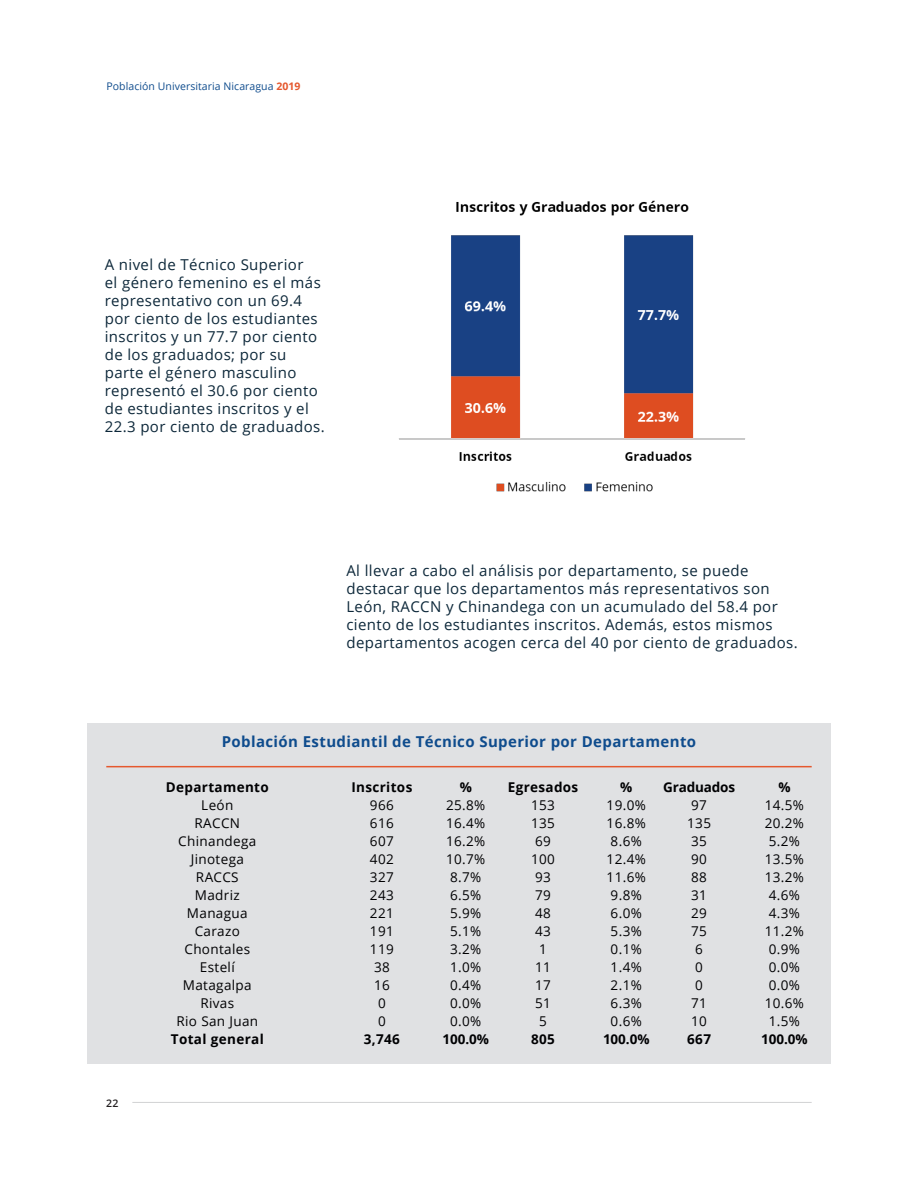
<style>
.page{position:relative;width:918px;height:1188px;background:#fff}
.page>*{position:absolute;margin:0;border:0;box-sizing:border-box;transform-origin:0 0}
.Texto_independiente{font:15px/18px "Open Sans";letter-spacing:.025em;color:#0d283a}
.Texto_independiente-2{font:700 15px "Open Sans";letter-spacing:.025em;color:#0f4c8d}
.Texto_independiente-3{font:13.5px "Open Sans";letter-spacing:.025em;color:#000002}
.Texto_independiente-4{font:700 13.5px "Open Sans";letter-spacing:.025em;color:#000002}
.Texto_independiente-5{font:700 13.5px "Open Sans";letter-spacing:-.01em;color:#000002}
.t1{font:10.5px "Open Sans";letter-spacing:.005em;color:#0f4c8d}
.t2{font:600 10.5px "Open Sans";color:#231f20}
.s1{font-weight:700;color:#e5582e}
</style>
<div class="page">
<hr style="left:132px;top:1102px;width:680px;height:1px;background:#d1d2d4">
<div style="left:87px;top:723px;width:744px;height:340px;background:#e0e1e3"></div>
<img style="left:399px;top:200px;width:346px;height:292px">
<hr style="left:106px;top:766px;width:706px;height:1px;background:#e5582e">
<p class="t1" style="left:107px;top:79px;width:196px">Población Universitaria Nicaragua <span class="s1">2019</span></p>
<p class="Texto_independiente" style="left:105px;top:255px;width:221px">A nivel de Técnico Superior<br>el género femenino es el más representativo con un 69.4 por ciento de los estudiantes inscritos y un 77.7 por ciento de los graduados; por su parte el género masculino representó el 30.6 por ciento de estudiantes inscritos y el<br>22.3 por ciento de graduados.</p>
<p class="Texto_independiente" style="left:346px;top:561px;width:453px">Al llevar a cabo el análisis por departamento, se puede destacar que los departamentos más representativos son León, RACCN y Chinandega con un acumulado del 58.4 por ciento de los estudiantes inscritos. Además, estos mismos departamentos acogen cerca del 40 por ciento de graduados.</p>
<p class="t2" style="left:106px;top:1096px;width:14px">22</p>
<p class="Texto_independiente-2" style="left:222px;top:731px;width:476px">Población Estudiantil de Técnico Superior por Departamento</p>
<p class="Texto_independiente-4" style="left:166px;top:778px;width:104px">Departamento</p>
<p class="Texto_independiente-3" style="left:201px;top:796px;width:34px">León</p>
<p class="Texto_independiente-3" style="left:195px;top:814px;width:47px">RACCN</p>
<p class="Texto_independiente-3" style="left:178px;top:832px;width:80px">Chinandega</p>
<p class="Texto_independiente-3" style="left:191px;top:850px;width:55px">Jinotega</p>
<p class="Texto_independiente-3" style="left:196px;top:868px;width:44px">RACCS</p>
<p class="Texto_independiente-3" style="left:195px;top:886px;width:46px">Madriz</p>
<p class="Texto_independiente-3" style="left:187px;top:904px;width:62px">Managua</p>
<p class="Texto_independiente-3" style="left:195px;top:922px;width:47px">Carazo</p>
<p class="Texto_independiente-3" style="left:184px;top:940px;width:67px">Chontales</p>
<p class="Texto_independiente-3" style="left:200px;top:958px;width:36px">Estelí</p>
<p class="Texto_independiente-3" style="left:183px;top:976px;width:70px">Matagalpa</p>
<p class="Texto_independiente-3" style="left:200px;top:994px;width:35px">Rivas</p>
<p class="Texto_independiente-3" style="left:177px;top:1012px;width:83px">Rio San Juan</p>
<p class="Texto_independiente-4" style="left:171px;top:1030px;width:94px">Total general</p>
<p class="Texto_independiente-4" style="left:351px;top:778px;width:62px">Inscritos</p>
<p class="Texto_independiente-3" style="left:370px;top:796px;width:25px">966</p>
<p class="Texto_independiente-3" style="left:370px;top:814px;width:25px">616</p>
<p class="Texto_independiente-3" style="left:370px;top:832px;width:25px">607</p>
<p class="Texto_independiente-3" style="left:370px;top:850px;width:25px">402</p>
<p class="Texto_independiente-3" style="left:370px;top:868px;width:25px">327</p>
<p class="Texto_independiente-3" style="left:370px;top:886px;width:25px">243</p>
<p class="Texto_independiente-3" style="left:370px;top:904px;width:25px">221</p>
<p class="Texto_independiente-3" style="left:370px;top:922px;width:25px">191</p>
<p class="Texto_independiente-3" style="left:370px;top:940px;width:25px">119</p>
<p class="Texto_independiente-3" style="left:374px;top:958px;width:17px">38</p>
<p class="Texto_independiente-3" style="left:374px;top:976px;width:17px">16</p>
<p class="Texto_independiente-3" style="left:378px;top:994px;width:9px">0</p>
<p class="Texto_independiente-3" style="left:378px;top:1012px;width:9px">0</p>
<p class="Texto_independiente-4" style="left:364px;top:1030px;width:38px">3,746</p>
<p class="Texto_independiente-4" style="left:460px;top:778px;width:14px">%</p>
<p class="Texto_independiente-3" style="left:446px;top:796px;width:41px">25.8%</p>
<p class="Texto_independiente-3" style="left:446px;top:814px;width:41px">16.4%</p>
<p class="Texto_independiente-3" style="left:446px;top:832px;width:41px">16.2%</p>
<p class="Texto_independiente-3" style="left:446px;top:850px;width:41px">10.7%</p>
<p class="Texto_independiente-3" style="left:450px;top:868px;width:33px">8.7%</p>
<p class="Texto_independiente-3" style="left:450px;top:886px;width:33px">6.5%</p>
<p class="Texto_independiente-3" style="left:450px;top:904px;width:33px">5.9%</p>
<p class="Texto_independiente-3" style="left:450px;top:922px;width:33px">5.1%</p>
<p class="Texto_independiente-3" style="left:450px;top:940px;width:33px">3.2%</p>
<p class="Texto_independiente-3" style="left:450px;top:958px;width:33px">1.0%</p>
<p class="Texto_independiente-3" style="left:450px;top:976px;width:33px">0.4%</p>
<p class="Texto_independiente-3" style="left:450px;top:994px;width:33px">0.0%</p>
<p class="Texto_independiente-3" style="left:450px;top:1012px;width:33px">0.0%</p>
<p class="Texto_independiente-4" style="left:442px;top:1030px;width:48px">100.0%</p>
<p class="Texto_independiente-4" style="left:508px;top:778px;width:72px">Egresados</p>
<p class="Texto_independiente-3" style="left:531px;top:796px;width:25px">153</p>
<p class="Texto_independiente-3" style="left:531px;top:814px;width:25px">135</p>
<p class="Texto_independiente-3" style="left:535px;top:832px;width:17px">69</p>
<p class="Texto_independiente-3" style="left:531px;top:850px;width:25px">100</p>
<p class="Texto_independiente-3" style="left:535px;top:868px;width:17px">93</p>
<p class="Texto_independiente-3" style="left:535px;top:886px;width:17px">79</p>
<p class="Texto_independiente-3" style="left:535px;top:904px;width:17px">48</p>
<p class="Texto_independiente-3" style="left:535px;top:922px;width:17px">43</p>
<p class="Texto_independiente-3" style="left:539px;top:940px;width:9px">1</p>
<p class="Texto_independiente-3" style="left:535px;top:958px;width:17px">11</p>
<p class="Texto_independiente-3" style="left:535px;top:976px;width:17px">17</p>
<p class="Texto_independiente-3" style="left:535px;top:994px;width:17px">51</p>
<p class="Texto_independiente-3" style="left:539px;top:1012px;width:9px">5</p>
<p class="Texto_independiente-4" style="left:531px;top:1030px;width:25px">805</p>
<p class="Texto_independiente-4" style="left:620px;top:778px;width:14px">%</p>
<p class="Texto_independiente-3" style="left:607px;top:796px;width:41px">19.0%</p>
<p class="Texto_independiente-3" style="left:607px;top:814px;width:41px">16.8%</p>
<p class="Texto_independiente-3" style="left:611px;top:832px;width:33px">8.6%</p>
<p class="Texto_independiente-3" style="left:607px;top:850px;width:41px">12.4%</p>
<p class="Texto_independiente-3" style="left:607px;top:868px;width:41px">11.6%</p>
<p class="Texto_independiente-3" style="left:611px;top:886px;width:33px">9.8%</p>
<p class="Texto_independiente-3" style="left:611px;top:904px;width:33px">6.0%</p>
<p class="Texto_independiente-3" style="left:611px;top:922px;width:33px">5.3%</p>
<p class="Texto_independiente-3" style="left:611px;top:940px;width:33px">0.1%</p>
<p class="Texto_independiente-3" style="left:611px;top:958px;width:33px">1.4%</p>
<p class="Texto_independiente-3" style="left:611px;top:976px;width:33px">2.1%</p>
<p class="Texto_independiente-3" style="left:611px;top:994px;width:33px">6.3%</p>
<p class="Texto_independiente-3" style="left:611px;top:1012px;width:33px">0.6%</p>
<p class="Texto_independiente-4" style="left:603px;top:1030px;width:48px">100.0%</p>
<p class="Texto_independiente-5" style="left:663px;top:778px;width:74px">Graduados</p>
<p class="Texto_independiente-3" style="left:691px;top:796px;width:17px">97</p>
<p class="Texto_independiente-3" style="left:687px;top:814px;width:25px">135</p>
<p class="Texto_independiente-3" style="left:691px;top:832px;width:17px">35</p>
<p class="Texto_independiente-3" style="left:691px;top:850px;width:17px">90</p>
<p class="Texto_independiente-3" style="left:691px;top:868px;width:17px">88</p>
<p class="Texto_independiente-3" style="left:691px;top:886px;width:17px">31</p>
<p class="Texto_independiente-3" style="left:691px;top:904px;width:17px">29</p>
<p class="Texto_independiente-3" style="left:691px;top:922px;width:17px">75</p>
<p class="Texto_independiente-3" style="left:695px;top:940px;width:9px">6</p>
<p class="Texto_independiente-3" style="left:695px;top:958px;width:9px">0</p>
<p class="Texto_independiente-3" style="left:695px;top:976px;width:9px">0</p>
<p class="Texto_independiente-3" style="left:691px;top:994px;width:17px">71</p>
<p class="Texto_independiente-3" style="left:691px;top:1012px;width:17px">10</p>
<p class="Texto_independiente-4" style="left:687px;top:1030px;width:25px">667</p>
<p class="Texto_independiente-4" style="left:778px;top:778px;width:14px">%</p>
<p class="Texto_independiente-3" style="left:765px;top:796px;width:41px">14.5%</p>
<p class="Texto_independiente-3" style="left:765px;top:814px;width:41px">20.2%</p>
<p class="Texto_independiente-3" style="left:769px;top:832px;width:33px">5.2%</p>
<p class="Texto_independiente-3" style="left:765px;top:850px;width:41px">13.5%</p>
<p class="Texto_independiente-3" style="left:765px;top:868px;width:41px">13.2%</p>
<p class="Texto_independiente-3" style="left:769px;top:886px;width:33px">4.6%</p>
<p class="Texto_independiente-3" style="left:769px;top:904px;width:33px">4.3%</p>
<p class="Texto_independiente-3" style="left:765px;top:922px;width:41px">11.2%</p>
<p class="Texto_independiente-3" style="left:769px;top:940px;width:33px">0.9%</p>
<p class="Texto_independiente-3" style="left:769px;top:958px;width:33px">0.0%</p>
<p class="Texto_independiente-3" style="left:769px;top:976px;width:33px">0.0%</p>
<p class="Texto_independiente-3" style="left:765px;top:994px;width:41px">10.6%</p>
<p class="Texto_independiente-3" style="left:769px;top:1012px;width:33px">1.5%</p>
<p class="Texto_independiente-4" style="left:761px;top:1030px;width:48px">100.0%</p>
</div>
